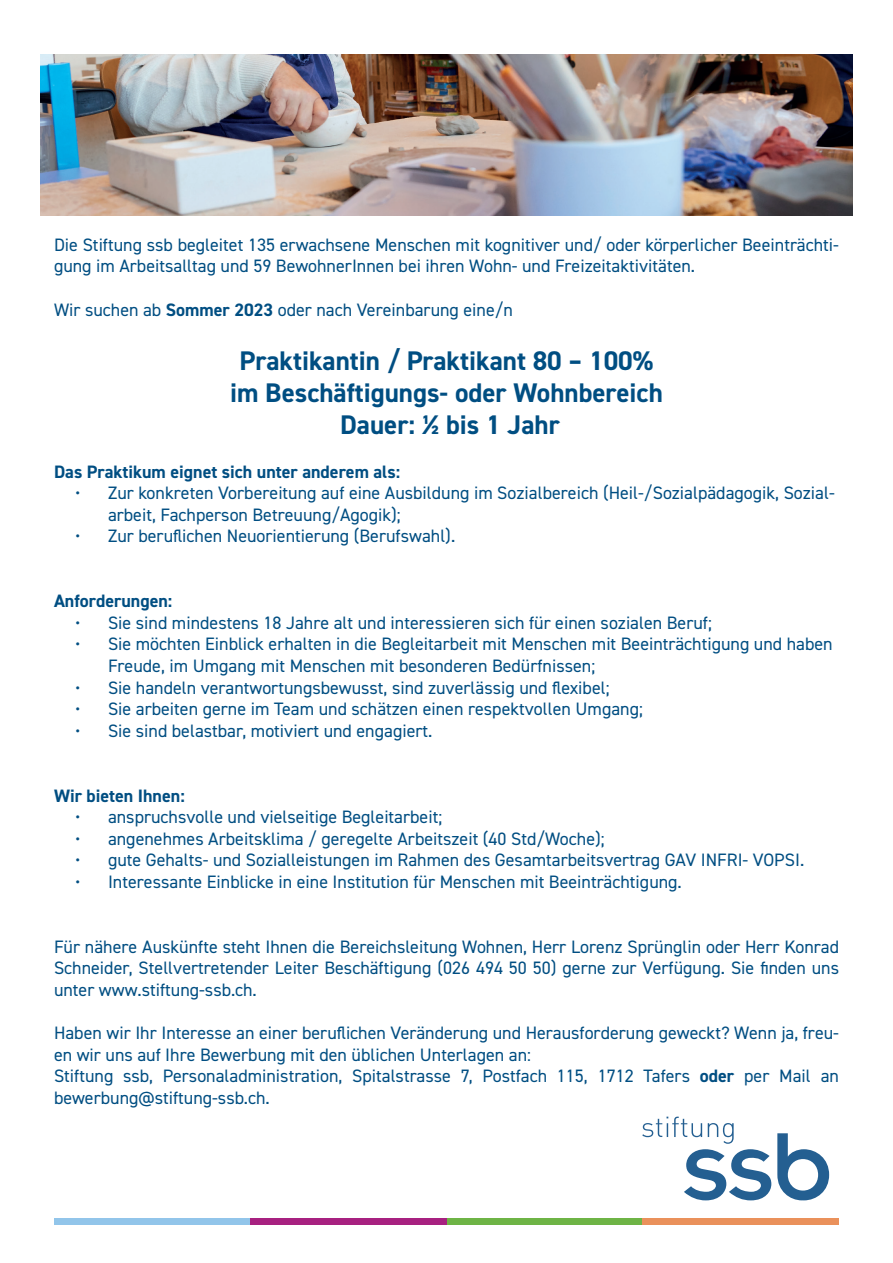
<style>
.page{position:relative;width:893px;height:1263px;background:#fff}
.page>*{position:absolute;margin:0;border:0;box-sizing:border-box;transform-origin:0 0}
.t1{font:700 27px/32.4px "DIN2014";color:#004e82;text-align:center}
.t2{font:18px/21.6px "DIN2014";color:#004e82}
.t3{font:700 18px "DIN2014";color:#004e82}
.s1{font-weight:700}
</style>
<div class="page">
<img style="left:40px;top:54px;width:813px;height:162px">
<div style="left:54px;top:1218px;width:196px;height:7px;background:#92c5ea"></div>
<img style="left:250px;top:1218px;width:589px;height:7px">
<svg style="left:777px;top:1133px;width:52px;height:67px"></svg>
<svg style="left:642px;top:1116px;width:129px;height:84px"></svg>
<p class="t2" style="left:54px;top:233px;width:786px">Die Stiftung ssb begleitet 135 erwachsene Menschen mit kognitiver und/ oder körperlicher Beeinträchti&shy;gung im Arbeitsalltag und 59 BewohnerInnen bei ihren Wohn- und Freizeitaktivitäten.</p>
<p class="t2" style="left:54px;top:298px;width:461px">Wir suchen ab <span class="s1">Sommer 2023</span> oder nach Vereinbarung eine/n</p>
<h1 class="t1" style="left:230px;top:344px;width:434px">Praktikantin / Praktikant 80 – 100% im Beschäftigungs- oder Wohnbereich<br>Dauer: ½ bis 1 Jahr</h1>
<p class="t3" style="left:54px;top:459px;width:348px">Das Praktikum eignet sich unter anderem als:</p>
<p class="t2" style="left:108px;top:482px;width:728px;text-indent:-33px">• Zur konkreten Vorbereitung auf eine Ausbildung im Sozialbereich (Heil-/Sozialpädagogik, Sozial&shy;arbeit, Fachperson Betreuung/Agogik);</p>
<p class="t2" style="left:75px;top:525px;width:381px">• Zur beruflichen Neuorientierung (Berufswahl).</p>
<p class="t3" style="left:54px;top:589px;width:120px">Anforderungen:</p>
<p class="t2" style="left:75px;top:611px;width:638px">• Sie sind mindestens 18 Jahre alt und interessieren sich für einen sozialen Beruf;</p>
<p class="t2" style="left:108px;top:633px;width:726px;text-indent:-33px">• Sie möchten Einblick erhalten in die Begleitarbeit mit Menschen mit Beeinträchtigung und haben<br>Freude, im Umgang mit Menschen mit besonderen Bedürfnissen;</p>
<p class="t2" style="left:75px;top:676px;width:536px">• Sie handeln verantwortungsbewusst, sind zuverlässig und flexibel;</p>
<p class="t2" style="left:75px;top:698px;width:569px">• Sie arbeiten gerne im Team und schätzen einen respektvollen Umgang;</p>
<p class="t2" style="left:75px;top:719px;width:359px">• Sie sind belastbar, motiviert und engagiert.</p>
<p class="t3" style="left:54px;top:783px;width:132px">Wir bieten Ihnen:</p>
<p class="t2" style="left:75px;top:806px;width:369px">• anspruchsvolle und vielseitige Begleitarbeit;</p>
<p class="t2" style="left:75px;top:827px;width:531px">• angenehmes Arbeitsklima / geregelte Arbeitszeit (40 Std/Woche);</p>
<p class="t2" style="left:75px;top:849px;width:731px">• gute Gehalts- und Sozialleistungen im Rahmen des Gesamtarbeitsvertrag GAV INFRI- VOPSI.</p>
<p class="t2" style="left:75px;top:871px;width:608px">• Interessante Einblicke in eine Institution für Menschen mit Beeinträchtigung.</p>
<p class="t2" style="left:54px;top:935px;width:786px;text-align:justify">Für nähere Auskünfte steht Ihnen die Bereichsleitung Wohnen, Herr Lorenz Sprünglin oder Herr Konrad Schneider, Stellvertretender Leiter Beschäftigung (026 494 50 50) gerne zur Verfügung. Sie finden uns unter www.stiftung-ssb.ch.</p>
<p class="t2" style="left:54px;top:1022px;width:786px">Haben wir Ihr Interesse an einer beruflichen Veränderung und Herausforderung geweckt? Wenn ja, freu&shy;en wir uns auf Ihre Bewerbung mit den üblichen Unterlagen an:<br>Stiftung ssb, Personaladministration, Spitalstrasse 7, Postfach 115, 1712 Tafers <span class="s1">oder</span> per Mail an bewerbung@stiftung-ssb.ch.</p>
</div>
